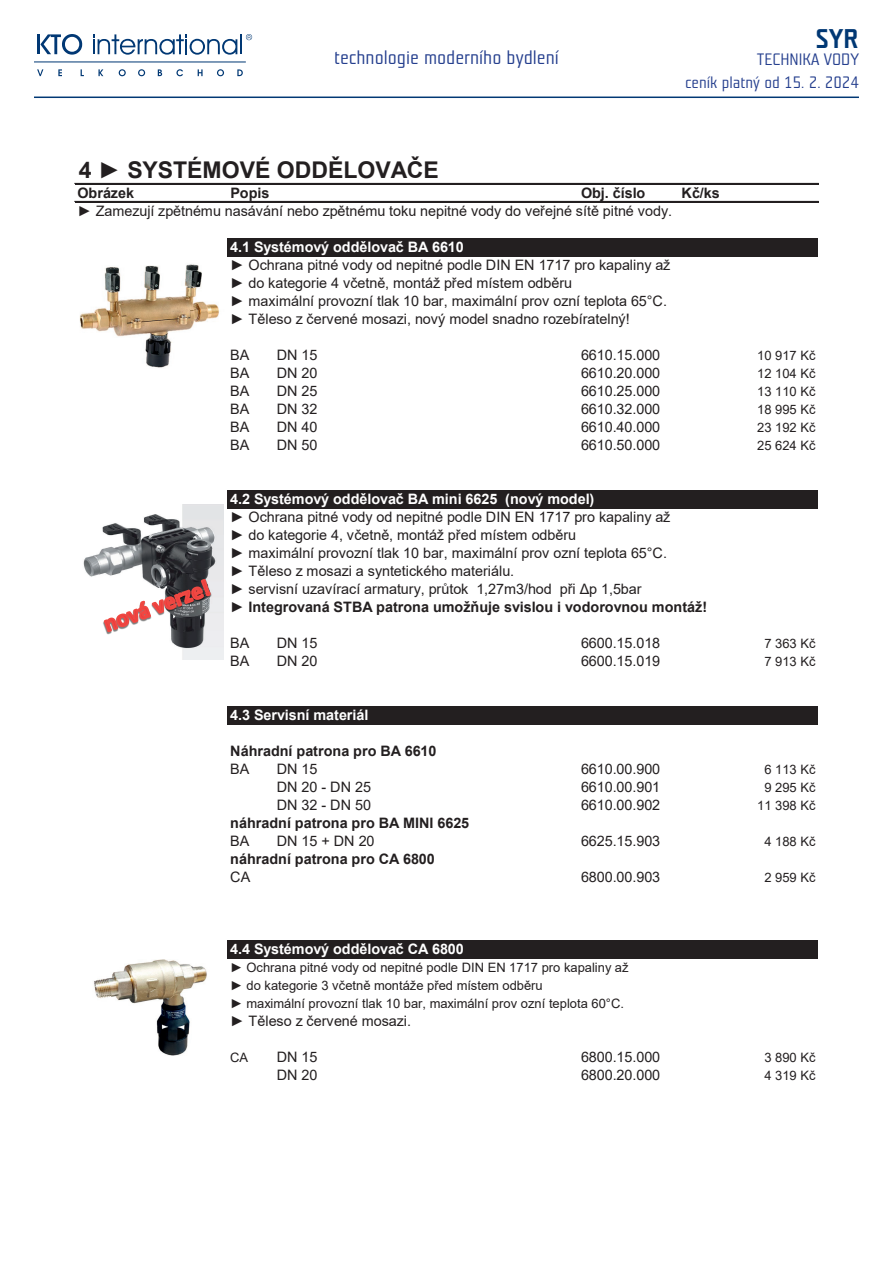
<style>
.page{position:relative;width:893px;height:1263px;background:#fff}
.page>*{position:absolute;margin:0;border:0;box-sizing:border-box;transform-origin:0 0}
.t1{font:700 27px "Teuton Mager";color:#013874}
.t2{font:700 23.1px "Arial";letter-spacing:-.005em;color:#231f20}
.t3{font:19.5px "Teuton Mager";color:#253f8e}
.t4{font:16.5px "Teuton Mager";color:#253f8e}
.t5{font:14.4px/18px "Arial";letter-spacing:-.005em;color:#231f20}
.t6{font:700 14.4px "Arial";color:#231f20}
.t7{font:700 14.4px "Arial";letter-spacing:-.005em;color:#fff}
.t8{font:12.9px/18px "Arial";color:#231f20}
</style>
<div class="page">
<svg style="left:37px;top:69px;width:6px;height:7px"></svg>
<svg style="left:58px;top:69px;width:4px;height:7px"></svg>
<svg style="left:98px;top:69px;width:5px;height:7px"></svg>
<svg style="left:119px;top:69px;width:7px;height:7px"></svg>
<svg style="left:138px;top:69px;width:7px;height:7px"></svg>
<svg style="left:158px;top:69px;width:4px;height:7px"></svg>
<svg style="left:176px;top:69px;width:7px;height:7px"></svg>
<svg style="left:198px;top:69px;width:5px;height:7px"></svg>
<svg style="left:217px;top:69px;width:7px;height:7px"></svg>
<svg style="left:237px;top:69px;width:6px;height:7px"></svg>
<hr style="left:34px;top:61px;width:212px;height:1px;background:#013874">
<hr style="left:240px;top:34px;width:2px;height:20px;background:#013874">
<svg style="left:93px;top:34px;width:144px;height:21px"></svg>
<hr style="left:37px;top:34px;width:3px;height:20px;background:#013874">
<svg style="left:40px;top:34px;width:42px;height:21px"></svg>
<svg style="left:246px;top:34px;width:6px;height:6px"></svg>
<hr style="left:34px;top:97px;width:825px;height:1px;background:#013874">
<div style="left:228px;top:238px;width:590px;height:18px;background:#231f20"></div>
<div style="left:228px;top:490px;width:590px;height:18px;background:#231f20"></div>
<div style="left:228px;top:706px;width:590px;height:18px;background:#231f20"></div>
<div style="left:228px;top:940px;width:590px;height:18px;background:#231f20"></div>
<hr style="left:75px;top:183px;width:743px;height:2px;background:#231f20">
<hr style="left:75px;top:201px;width:743px;height:2px;background:#231f20">
<img style="left:79px;top:264px;width:140px;height:104px">
<img style="left:94px;top:959px;width:113px;height:97px">
<img style="left:83px;top:504px;width:140px;height:156px">
<svg style="left:103px;top:504px;width:109px;height:156px"></svg>
<h3 class="t3" style="left:334px;top:47px;width:226px">technologie moderního bydlení</h3>
<h1 class="t1" style="left:816px;top:25px;width:45px">SYR</h1>
<p class="t4" style="left:757px;top:52px;width:104px">TECHNIKA VODY</p>
<p class="t4" style="left:685px;top:74px;width:175px">ceník platný od 15. 2. 2024</p>
<h2 class="t2" style="left:79px;top:153px;width:362px">4 ► SYSTÉMOVÉ ODDĚLOVAČE</h2>
<p class="t6" style="left:77px;top:183px;width:58px">Obrázek</p>
<p class="t6" style="left:230px;top:183px;width:41px">Popis</p>
<p class="t6" style="left:581px;top:183px;width:66px">Obj. číslo</p>
<p class="t6" style="left:682px;top:183px;width:40px">Kč/ks</p>
<p class="t5" style="left:77px;top:202px;width:596px">► Zamezují zpětnému nasávání nebo zpětnému toku nepitné vody do veřejné sítě pitné vody.</p>
<p class="t7" style="left:230px;top:237px;width:235px">4.1 Systémový oddělovač BA 6610</p>
<p class="t5" style="left:230px;top:256px;width:442px">► Ochrana pitné vody od nepitné podle DIN EN 1717 pro kapaliny až ► do kategorie 4 včetně, montáž před místem odběru<br>► maximální provozní tlak 10 bar, maximální prov ozní teplota 65°C. ► Těleso z červené mosazi, nový model snadno rozebíratelný!</p>
<p class="t5" style="left:230px;top:346px;width:21px">BA</p>
<p class="t5" style="left:277px;top:346px;width:42px">DN 15</p>
<p class="t5" style="left:581px;top:346px;width:81px">6610.15.000</p>
<p class="t8" style="left:757px;top:346px;width:60px">10 917 Kč</p>
<p class="t5" style="left:230px;top:364px;width:21px">BA</p>
<p class="t5" style="left:277px;top:364px;width:42px">DN 20</p>
<p class="t5" style="left:581px;top:364px;width:81px">6610.20.000</p>
<p class="t8" style="left:757px;top:364px;width:60px">12 104 Kč</p>
<p class="t5" style="left:230px;top:382px;width:21px">BA</p>
<p class="t5" style="left:277px;top:382px;width:42px">DN 25</p>
<p class="t5" style="left:581px;top:382px;width:81px">6610.25.000</p>
<p class="t8" style="left:757px;top:382px;width:60px">13 110 Kč</p>
<p class="t5" style="left:230px;top:400px;width:21px">BA</p>
<p class="t5" style="left:277px;top:400px;width:42px">DN 32</p>
<p class="t5" style="left:581px;top:400px;width:81px">6610.32.000</p>
<p class="t8" style="left:757px;top:400px;width:60px">18 995 Kč</p>
<p class="t5" style="left:230px;top:418px;width:21px">BA</p>
<p class="t5" style="left:277px;top:418px;width:42px">DN 40</p>
<p class="t5" style="left:581px;top:418px;width:81px">6610.40.000</p>
<p class="t8" style="left:757px;top:418px;width:60px">23 192 Kč</p>
<p class="t5" style="left:230px;top:436px;width:21px">BA</p>
<p class="t5" style="left:277px;top:436px;width:42px">DN 50</p>
<p class="t5" style="left:581px;top:436px;width:81px">6610.50.000</p>
<p class="t8" style="left:757px;top:436px;width:60px">25 624 Kč</p>
<p class="t7" style="left:230px;top:489px;width:366px">4.2 Systémový oddělovač BA mini 6625 (nový model)</p>
<p class="t5" style="left:230px;top:508px;width:442px">► Ochrana pitné vody od nepitné podle DIN EN 1717 pro kapaliny až ► do kategorie 4, včetně, montáž před místem odběru<br>► maximální provozní tlak 10 bar, maximální prov ozní teplota 65°C. ► Těleso z mosazi a syntetického materiálu.<br>► servisní uzavírací armatury, průtok 1,27m3/hod při Δp 1,5bar</p>
<p class="t6" style="left:230px;top:597px;width:478px">► Integrovaná STBA patrona umožňuje svislou i vodorovnou montáž!</p>
<p class="t5" style="left:230px;top:634px;width:21px">BA</p>
<p class="t5" style="left:277px;top:634px;width:42px">DN 15</p>
<p class="t5" style="left:581px;top:634px;width:81px">6600.15.018</p>
<p class="t8" style="left:764px;top:634px;width:53px">7 363 Kč</p>
<p class="t5" style="left:230px;top:652px;width:21px">BA</p>
<p class="t5" style="left:277px;top:652px;width:42px">DN 20</p>
<p class="t5" style="left:581px;top:652px;width:81px">6600.15.019</p>
<p class="t8" style="left:764px;top:652px;width:53px">7 913 Kč</p>
<p class="t7" style="left:230px;top:705px;width:140px">4.3 Servisní materiál</p>
<p class="t6" style="left:230px;top:741px;width:208px">Náhradní patrona pro BA 6610</p>
<p class="t5" style="left:230px;top:760px;width:21px">BA</p>
<p class="t5" style="left:277px;top:760px;width:42px">DN 15</p>
<p class="t5" style="left:581px;top:760px;width:81px">6610.00.900</p>
<p class="t8" style="left:764px;top:760px;width:53px">6 113 Kč</p>
<p class="t5" style="left:277px;top:778px;width:96px">DN 20 - DN 25</p>
<p class="t5" style="left:581px;top:778px;width:81px">6610.00.901</p>
<p class="t8" style="left:764px;top:778px;width:53px">9 295 Kč</p>
<p class="t5" style="left:277px;top:796px;width:96px">DN 32 - DN 50</p>
<p class="t5" style="left:581px;top:796px;width:81px">6610.00.902</p>
<p class="t8" style="left:757px;top:796px;width:60px">11 398 Kč</p>
<p class="t6" style="left:230px;top:813px;width:240px">náhradní patrona pro BA MINI 6625</p>
<p class="t5" style="left:230px;top:832px;width:21px">BA</p>
<p class="t5" style="left:277px;top:832px;width:99px">DN 15 + DN 20</p>
<p class="t5" style="left:581px;top:832px;width:81px">6625.15.903</p>
<p class="t8" style="left:764px;top:832px;width:53px">4 188 Kč</p>
<p class="t6" style="left:230px;top:849px;width:206px">náhradní patrona pro CA 6800</p>
<p class="t5" style="left:230px;top:868px;width:22px">CA</p>
<p class="t5" style="left:581px;top:868px;width:81px">6800.00.903</p>
<p class="t8" style="left:764px;top:868px;width:53px">2 959 Kč</p>
<p class="t7" style="left:230px;top:939px;width:235px">4.4 Systémový oddělovač CA 6800</p>
<p class="t8" style="left:230px;top:958px;width:400px">► Ochrana pitné vody od nepitné podle DIN EN 1717 pro kapaliny až ► do kategorie 3 včetně montáže před místem odběru<br>► maximální provozní tlak 10 bar, maximální prov ozní teplota 60°C.</p>
<p class="t5" style="left:230px;top:1012px;width:182px">► Těleso z červené mosazi.</p>
<p class="t8" style="left:230px;top:1048px;width:20px">CA</p>
<p class="t5" style="left:277px;top:1048px;width:42px">DN 15</p>
<p class="t5" style="left:581px;top:1048px;width:81px">6800.15.000</p>
<p class="t8" style="left:764px;top:1048px;width:53px">3 890 Kč</p>
<p class="t5" style="left:277px;top:1066px;width:42px">DN 20</p>
<p class="t5" style="left:581px;top:1066px;width:81px">6800.20.000</p>
<p class="t8" style="left:764px;top:1066px;width:53px">4 319 Kč</p>
</div>
